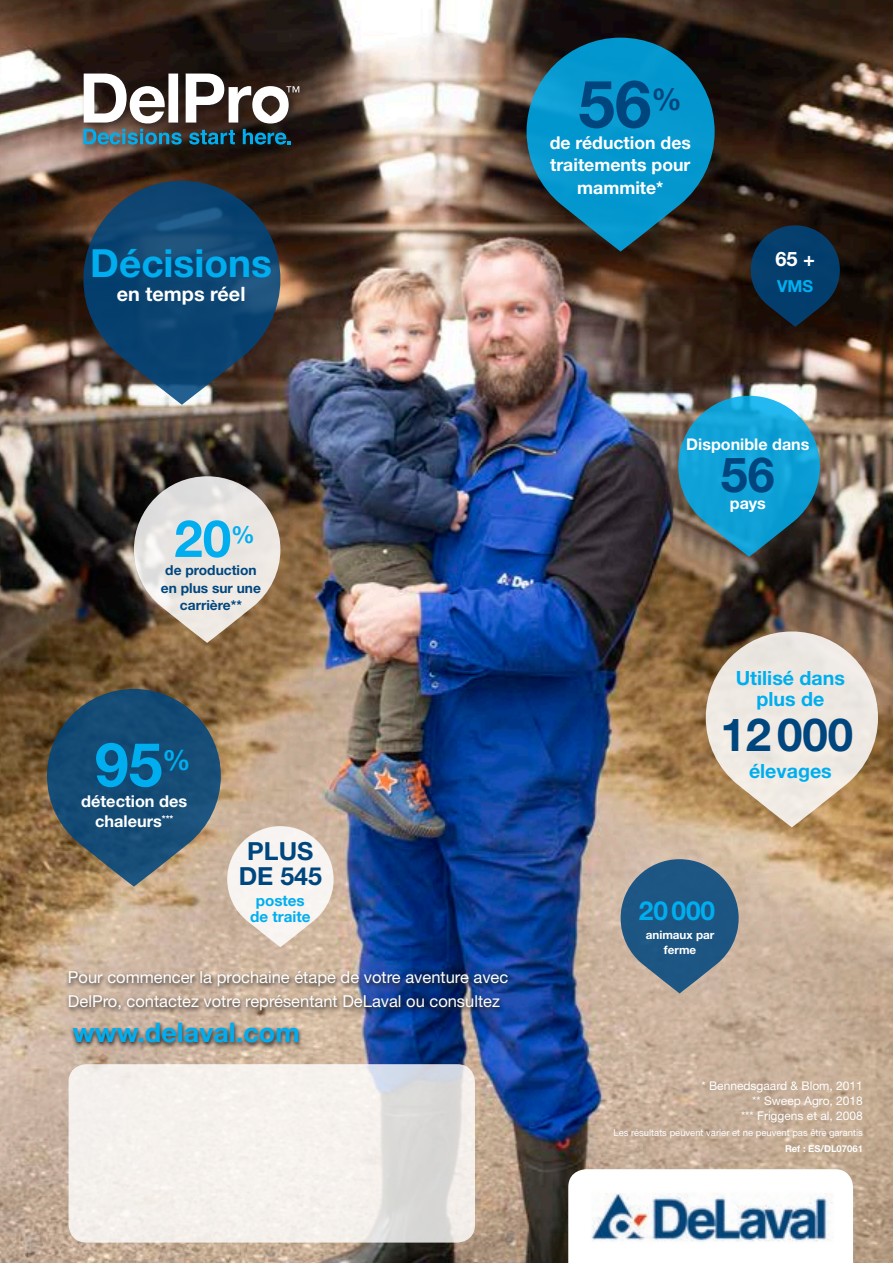
<style>
.page{position:relative;width:893px;height:1263px;background:#fff}
.page>*{position:absolute;margin:0;border:0;box-sizing:border-box;transform-origin:0 0}
.t1{font:700 65.85px "Helvetica Neue LT Std";color:#00467e}
.t2{font:700 60.9px "Helvetica Neue LT Std";color:#00aeef}
.t3{font:700 51.3px "Helvetica Neue LT Std";color:#00aeef}
.t4{font:700 48.45px "Helvetica Neue LT Std";color:#00467e}
.t5{font:700 45.75px "Helvetica Neue LT Std";color:#00467e}
.SUBHEAD_THIS_ONE{font:700 38.85px "Helvetica Neue LT Std";color:#00aeef}
.Body_copy_new{font:700 27px "Helvetica Neue LT Std";color:#00aeef}
.t6{font:700 26.25px "Helvetica Neue LT Std";color:#00aeef}
.t7{font:700 24.9px/24.9px "Helvetica Neue LT Std";color:#00467e;text-align:center}
.t8{font:700 19.95px "Helvetica Neue LT Std";color:#fff}
.SUBHEAD_THIS_ONE-2{font:700 19.8px "Helvetica Neue LT Std";color:#fff}
.SUBHEAD_THIS_ONE-3{font:700 19.65px/20.9px "Helvetica Neue LT Std";color:#00aeef;text-align:center}
.SUBHEAD_THIS_ONE-4{font:700 17.7px/22px "Helvetica Neue LT Std";color:#fff;text-align:center}
.Body_copy_new-2{font:16.5px/24px "Helvetica Neue LT Std";color:#fff}
.SUBHEAD_THIS_ONE-5{font:700 16.5px "Helvetica Neue LT Std";color:#00aeef}
.SUBHEAD_THIS_ONE-6{font:700 16.35px/20.4px "Helvetica Neue LT Std";color:#fff;text-align:center}
.SUBHEAD_THIS_ONE-7{font:700 16.05px "Helvetica Neue LT Std";color:#fff}
.SUBHEAD_THIS_ONE-8{font:700 15.15px/16.4px "Helvetica Neue LT Std";color:#00aeef;text-align:center}
.SUBHEAD_THIS_ONE-9{font:700 13.8px/17.2px "Helvetica Neue LT Std";color:#00467e;text-align:center}
.Body_copy_new-3{font:12px/15px "Helvetica Neue LT Std";color:#fff;text-align:right}
.SUBHEAD_THIS_ONE-10{font:700 11.7px/14.7px "Helvetica Neue LT Std";color:#fff;text-align:center}
.Body_copy_new-4{font:9.45px "Helvetica Neue LT Std";color:#fff}
.Body_copy_new-5{font:700 9.45px "Helvetica Neue LT Std";color:#fff}
</style>
<div class="page">
<img style="left:0;top:0;width:893px;height:1263px">
<svg style="left:83px;top:181px;width:197px;height:224px;background:#254764"></svg>
<svg style="left:47px;top:689px;width:174px;height:198px;background:#3c5a6e"></svg>
<svg style="left:706px;top:631px;width:172px;height:196px;background:#d7c9b9"></svg>
<svg style="left:621px;top:859px;width:118px;height:134px;background:#4e718b"></svg>
<svg style="left:678px;top:396px;width:142px;height:161px;background:#2c90b4"></svg>
<svg style="left:134px;top:476px;width:146px;height:167px;background:#c3bbb1"></svg>
<svg style="left:527px;top:38px;width:188px;height:214px;background:#11779b"></svg>
<svg style="left:751px;top:225px;width:89px;height:102px;background:#0b3050"></svg>
<svg style="left:227px;top:826px;width:107px;height:121px"></svg>
<svg style="left:69px;top:1064px;width:406px;height:178px;fill:#f5f0ec"></svg>
<div style="left:82px;top:72px;width:226px;height:81px;background:#231f20;opacity:.52"></div>
<svg style="left:84px;top:74px;width:215px;height:49px"></svg>
<svg style="left:83px;top:129px;width:99px;height:16px;background:#3b768b"></svg>
<svg style="left:189px;top:130px;width:46px;height:15px"></svg>
<svg style="left:243px;top:129px;width:48px;height:16px"></svg>
<img style="left:568px;top:1169px;width:285px;height:94px">
<div style="left:65px;top:969px;width:447px;height:80px;background:#231f20;opacity:.98"></div>
<p class="SUBHEAD_THIS_ONE" style="left:90px;top:239px;width:183px">Décisions</p>
<p class="SUBHEAD_THIS_ONE-2" style="left:117px;top:282px;width:130px">en temps réel</p>
<p class="t1" style="left:578px;top:63px;width:105px">56<sup>%</sup></p>
<p class="SUBHEAD_THIS_ONE-4" style="left:550px;top:132px;width:143px">de réduction des traitements pour mammite*</p>
<p class="t8" style="left:775px;top:247px;width:41px">65 +</p>
<p class="SUBHEAD_THIS_ONE-5" style="left:777px;top:276px;width:38px">VMS</p>
<p class="t3" style="left:174px;top:507px;width:82px">20<sup>%</sup></p>
<p class="SUBHEAD_THIS_ONE-9" style="left:161px;top:561px;width:102px">de production en plus sur une carrière**</p>
<p class="t2" style="left:95px;top:727px;width:97px">95<sup>%</sup></p>
<p class="SUBHEAD_THIS_ONE-6" style="left:81px;top:790px;width:108px">détection des chaleurs<sup>***</sup></p>
<p class="t7" style="left:239px;top:838px;width:85px">PLUS<br>DE 545</p>
<p class="SUBHEAD_THIS_ONE-8" style="left:250px;top:892px;width:62px">postes de traite</p>
<p class="Body_copy_new-2" style="left:68px;top:965px;width:442px">Pour commencer la prochaine étape de votre aventure avec<br>DelPro, contactez votre représentant DeLaval ou consultez</p>
<p class="Body_copy_new" style="left:73px;top:1016px;width:228px">www.delaval.com</p>
<p class="SUBHEAD_THIS_ONE-7" style="left:686px;top:435px;width:125px">Disponible dans</p>
<p class="t4" style="left:721px;top:445px;width:55px">56</p>
<p class="SUBHEAD_THIS_ONE-7" style="left:730px;top:493px;width:38px">pays</p>
<p class="SUBHEAD_THIS_ONE-3" style="left:736px;top:667px;width:111px">Utilisé dans plus de</p>
<p class="t5" style="left:720px;top:706px;width:134px">12000</p>
<p class="SUBHEAD_THIS_ONE-3" style="left:749px;top:760px;width:84px">élevages</p>
<p class="t6" style="left:639px;top:894px;width:78px">20000</p>
<p class="SUBHEAD_THIS_ONE-10" style="left:646px;top:927px;width:70px">animaux par ferme</p>
<p class="Body_copy_new-3" style="left:701px;top:1078px;width:163px">* Bennedsgaard &amp; Blom, 2011 ** Sweep Agro, 2018<br>*** Friggens et al, 2008</p>
<p class="Body_copy_new-4" style="left:613px;top:1127px;width:251px">Les résultats peuvent varier et ne peuvent pas être garantis</p>
<p class="Body_copy_new-5" style="left:785px;top:1143px;width:79px">Ref : ES/DL07061</p>
</div>
